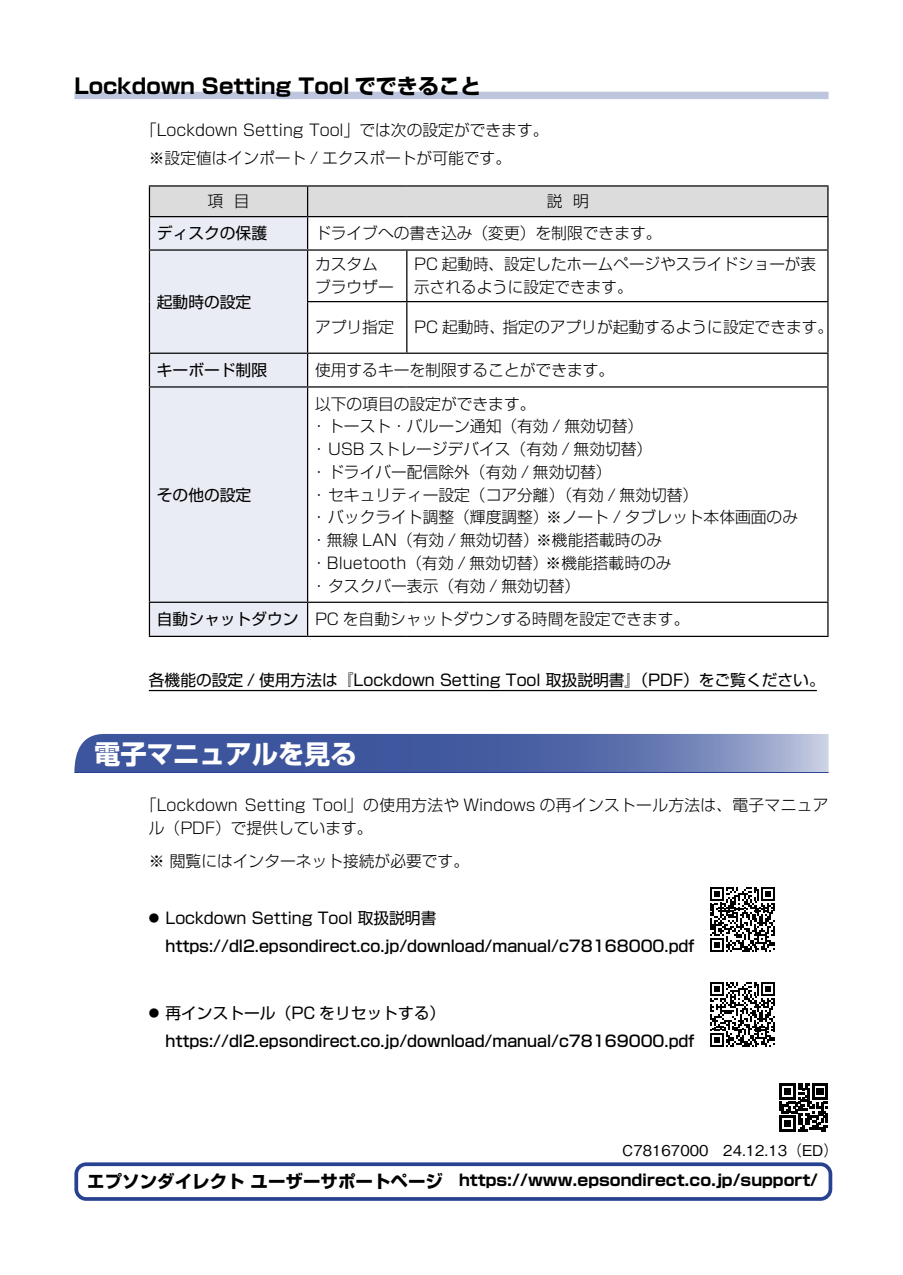
<style>
.page{position:relative;width:903px;height:1275px;background:#fff}
.page>*{position:absolute;margin:0;border:0;box-sizing:border-box;transform-origin:0 0}
.t1{font:700 26.25px "Shin Go Pro";color:#fff}
.t2{font:700 21px "Shin Go Pro";color:#000}
.t3{font:300 15.75px/22.8px "Shin Go Pro";color:#000}
.t4{font:500 15.75px/27.7px "Shin Go Pro";color:#000}
.t5{font:15.75px "Shin Go Pro";color:#000}
.t6{font:700 15.75px "Shin Go Pro";color:#000}
.t7{font:500 14.88px "Gothic BBB Pro";color:#000}
.s1{font-weight:400}
.s2{font-weight:400;font-size:10.5px}
.s3{font-size:17.5px}
</style>
<div class="page">
<div style="left:74px;top:92px;width:754px;height:7px;background:#bec6de"></div>
<hr style="left:149px;top:690px;width:668px;height:1px;background:#000">
<div style="left:150px;top:217px;width:157px;height:419px;background:#e9ecf4"></div>
<hr style="left:149px;top:185px;width:159px;height:2px;background:#000">
<hr style="left:308px;top:185px;width:99px;height:2px;background:#000">
<hr style="left:407px;top:185px;width:421px;height:2px;background:#000">
<div style="left:149px;top:186px;width:679px;height:30px;background:#dcdcdc"></div>
<hr style="left:149px;top:216px;width:159px;height:1px;background:#000">
<hr style="left:149px;top:217px;width:1px;height:32px;background:#000">
<hr style="left:308px;top:216px;width:99px;height:1px;background:#000">
<hr style="left:307px;top:217px;width:1px;height:32px;background:#000">
<hr style="left:407px;top:216px;width:421px;height:1px;background:#000">
<hr style="left:827px;top:217px;width:1px;height:32px;background:#000">
<hr style="left:149px;top:249px;width:159px;height:2px;background:#000">
<hr style="left:149px;top:251px;width:1px;height:51px;background:#000">
<hr style="left:308px;top:249px;width:99px;height:2px;background:#000">
<hr style="left:307px;top:251px;width:1px;height:50px;background:#000">
<hr style="left:407px;top:249px;width:421px;height:2px;background:#000">
<hr style="left:406px;top:251px;width:1px;height:50px;background:#000">
<hr style="left:827px;top:251px;width:1px;height:50px;background:#000">
<hr style="left:149px;top:302px;width:1px;height:51px;background:#000">
<hr style="left:307px;top:301px;width:100px;height:1px;background:#000">
<hr style="left:307px;top:302px;width:1px;height:51px;background:#000">
<hr style="left:407px;top:301px;width:421px;height:1px;background:#000">
<hr style="left:406px;top:302px;width:1px;height:51px;background:#000">
<hr style="left:827px;top:302px;width:1px;height:51px;background:#000">
<hr style="left:149px;top:353px;width:159px;height:1px;background:#000">
<hr style="left:149px;top:354px;width:1px;height:32px;background:#000">
<hr style="left:308px;top:353px;width:99px;height:1px;background:#000">
<hr style="left:307px;top:354px;width:1px;height:32px;background:#000">
<hr style="left:407px;top:353px;width:421px;height:1px;background:#000">
<hr style="left:827px;top:354px;width:1px;height:32px;background:#000">
<hr style="left:149px;top:386px;width:159px;height:2px;background:#000">
<hr style="left:149px;top:388px;width:1px;height:214px;background:#000">
<hr style="left:308px;top:386px;width:99px;height:2px;background:#000">
<hr style="left:307px;top:388px;width:1px;height:214px;background:#000">
<hr style="left:407px;top:386px;width:421px;height:2px;background:#000">
<hr style="left:827px;top:388px;width:1px;height:214px;background:#000">
<hr style="left:149px;top:602px;width:159px;height:1px;background:#000">
<hr style="left:149px;top:603px;width:1px;height:33px;background:#000">
<hr style="left:308px;top:602px;width:99px;height:1px;background:#000">
<hr style="left:307px;top:603px;width:1px;height:33px;background:#000">
<hr style="left:407px;top:602px;width:421px;height:1px;background:#000">
<hr style="left:827px;top:603px;width:1px;height:33px;background:#000">
<hr style="left:149px;top:636px;width:159px;height:1px;background:#000">
<hr style="left:308px;top:636px;width:99px;height:1px;background:#000">
<hr style="left:407px;top:636px;width:421px;height:1px;background:#000">
<svg style="left:74px;top:734px;width:754px;height:38px;background:#566ba9"></svg>
<hr style="left:74px;top:772px;width:754px;height:1px;background:#284292">
<div style="left:74px;top:1162px;width:758px;height:39px;border:4px solid #284292;border-radius:10px"></div>
<svg style="left:779px;top:1083px;width:49px;height:49px"></svg>
<svg style="left:710px;top:887px;width:65px;height:65px"></svg>
<svg style="left:710px;top:982px;width:65px;height:65px"></svg>
<h2 class="t2" style="left:74px;top:69px;width:408px">Lockdown Setting Tool でできること</h2>
<p class="t3" style="left:149px;top:114px;width:401px;line-height:27.7px;text-indent:-8px">「Lockdown Setting Tool」では次の設定ができます。※設定値はインポート / エクスポートが可能です。</p>
<p class="t3" style="left:208px;top:188px;width:43px">項 目</p>
<p class="t3" style="left:547px;top:188px;width:43px">説 明</p>
<p class="t5" style="left:157px;top:220px;width:112px">ディスクの保護</p>
<p class="t3" style="left:315px;top:220px;width:348px">ドライブへの書き込み（変更）を制限できます。</p>
<p class="t5" style="left:157px;top:289px;width:96px">起動時の設定</p>
<p class="t3" style="left:315px;top:251px;width:80px">カスタムブラウザー</p>
<p class="t3" style="left:414px;top:251px;width:403px">PC 起動時、設定したホームページやスライドショーが表示されるように設定できます。</p>
<p class="t3" style="left:315px;top:314px;width:80px">アプリ指定</p>
<p class="t3" style="left:414px;top:314px;width:420px">PC 起動時、指定のアプリが起動するように設定できます。</p>
<p class="t5" style="left:157px;top:357px;width:112px">キーボード制限</p>
<p class="t3" style="left:315px;top:357px;width:301px">使用するキーを制限することができます。</p>
<p class="t3" style="left:311px;top:390px;width:488px">以下の項目の設定ができます。<br>・ トースト・バルーン通知（有効 / 無効切替）<br>・ USB ストレージデバイス（有効 / 無効切替）<br>・ ドライバー配信除外（有効 / 無効切替）<br>・ セキュリティー設定（コア分離）（有効 / 無効切替）<br>・ バックライト調整（輝度調整）※ノート / タブレット本体画面のみ・無線 LAN（有効 / 無効切替）※機能搭載時のみ<br>・Bluetooth（有効 / 無効切替）※機能搭載時のみ<br>・ タスクバー表示（有効 / 無効切替）</p>
<p class="t3" style="left:157px;top:606px;width:534px"><span class="s1">自動シャットダウン</span> PC を自動シャットダウンする時間を設定できます。</p>
<p class="t5" style="left:157px;top:482px;width:96px">その他の設定</p>
<p class="t5" style="left:149px;top:667px;width:677px">各機能の設定 / 使用方法は『Lockdown Setting Tool 取扱説明書』（PDF）をご覧ください。</p>
<h1 class="t1" style="left:94px;top:733px;width:264px">電子マニュアルを見る</h1>
<p class="t3" style="left:149px;top:792px;width:681px;text-indent:-8px">「Lockdown Setting Tool」の使用方法や Windows の再インストール方法は、電子マニュアル（PDF）で提供しています。</p>
<p class="t3" style="left:149px;top:847px;width:322px">※ 閲覧にはインターネット接続が必要です。</p>
<p class="t4" style="left:165px;top:902px;width:530px;text-indent:-17px"><span class="s2">●</span> <span class="s1">Lockdown Setting Tool 取扱説明書</span>https://dl2.epsondirect.co.jp/download/manual/c78168000.pdf</p>
<p class="t4" style="left:165px;top:998px;width:530px;text-indent:-17px"><span class="s2">●</span> <span class="s1">再インストール（PC をリセットする）</span>https://dl2.epsondirect.co.jp/download/manual/c78169000.pdf</p>
<p class="t7" style="left:622px;top:1138px;width:218px">C78167000 24.12.13（ED）</p>
<p class="t6" style="left:87px;top:1168px;width:732px"><span class="s3">エプソンダイレクト ユーザーサポートページ</span> https://www.epsondirect.co.jp/support/</p>
</div>
